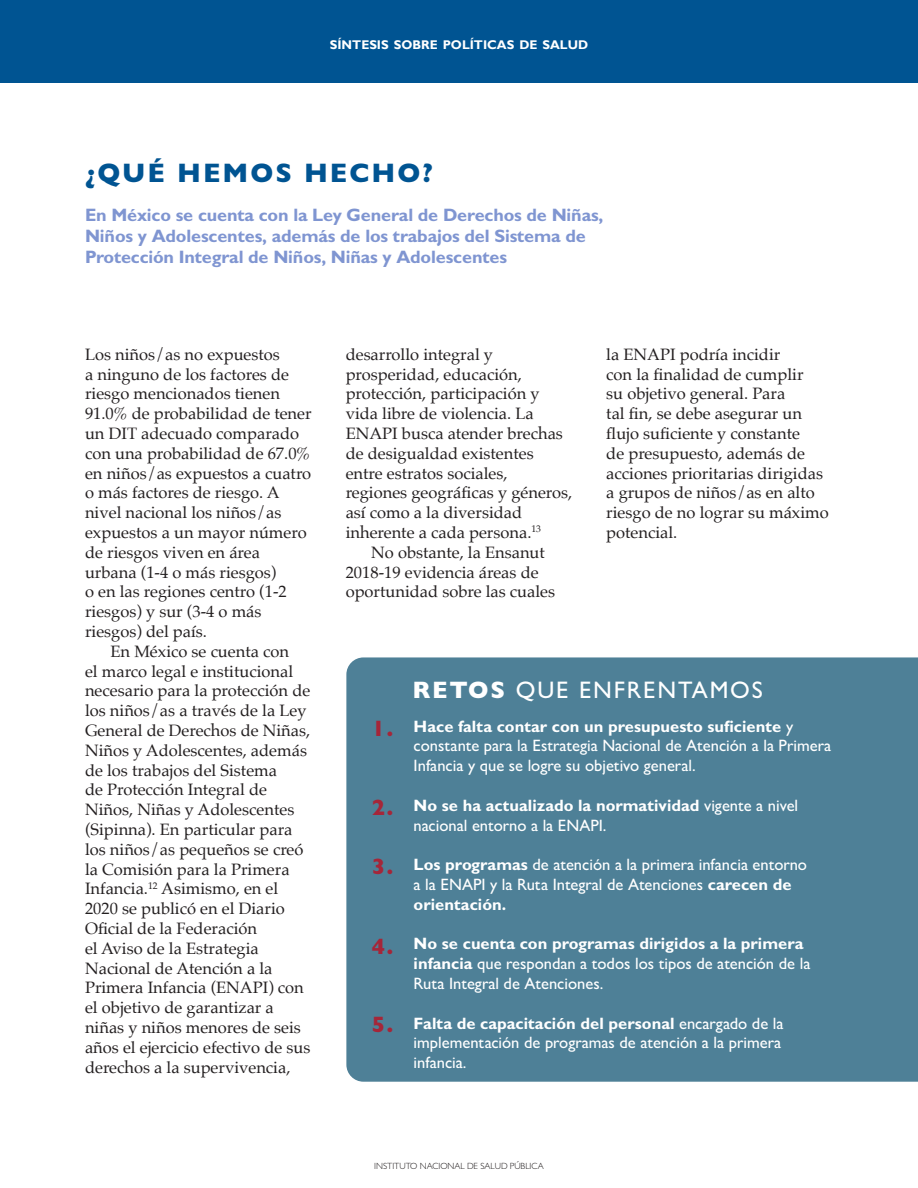
<style>
.page{position:relative;width:918px;height:1188px;background:#fff}
.page>*{position:absolute;margin:0;border:0;box-sizing:border-box;transform-origin:0 0}
.subtitulos{font:800 27px "Gill Sans";letter-spacing:.075em;color:#005492}
.subtitulos-2{font:500 24px "Gill Sans";letter-spacing:.075em;color:#fff}
.subtitulos-3{font:800 22.5px "Gill Sans";color:#a52639}
.subtitulo_resumen{font:700 18px/21px "Gill Sans";letter-spacing:-.01em;color:#7f95d1}
.CT_bandera_todo{font:16.5px/19.8px "Palatino";color:#231f20}
.retos{font:500 16.5px/19.8px "Gill Sans";color:#fff}
.CT_bandera_primer_pa{font:16.5px/19.8px "Palatino";color:#231f20}
.t1{font:700 12.6px "Gill Sans";color:#fff}
.t2{font:300 9px "Gill Sans";color:#231f20}
.s1{font-weight:800}
.s2{font-weight:700}
</style>
<div class="page">
<div style="left:0;top:0;width:918px;height:82px;background:#005492"></div>
<div style="left:346px;top:657px;width:572px;height:425px;background:#4e8097"></div>
<p class="t1" style="left:330px;top:37px;width:260px">SÍNTESIS SOBRE POLÍTICAS DE SALUD</p>
<p class="subtitulos" style="left:85px;top:157px;width:349px">¿QUÉ HEMOS HECHO?</p>
<p class="subtitulo_resumen" style="left:85px;top:204px;width:520px">En México se cuenta con la Ley General de Derechos de Niñas,<br>Niños y Adolescentes, además de los trabajos del Sistema de<br>Protección Integral de Niños, Niñas y Adolescentes</p>
<p class="CT_bandera_primer_pa" style="left:85px;top:344px;width:228px">Los niños/as no expuestos<br>a ninguno de los factores de riesgo mencionados tienen<br>91.0% de probabilidad de tener un DIT adecuado comparado con una probabilidad de 67.0% en niños/as expuestos a cuatro o más factores de riesgo. A nivel nacional los niños/as expuestos a un mayor número de riesgos viven en área urbana (1-4 o más riesgos)<br>o en las regiones centro (1-2 riesgos) y sur (3-4 o más riesgos) del país.</p>
<p class="CT_bandera_todo" style="left:85px;top:641px;width:227px;text-indent:26px">En México se cuenta con<br>el marco legal e institucional necesario para la protección de los niños/as a través de la Ley<br>General de Derechos de Niñas,<br>Niños y Adolescentes, además de los trabajos del Sistema<br>de Protección Integral de<br>Niños, Niñas y Adolescentes (Sipinna). En particular para los niños/as pequeños se creó la Comisión para la Primera<br>Infancia.<sup>12</sup> Asimismo, en el<br>2020 se publicó en el Diario<br>Oficial de la Federación<br>el Aviso de la Estrategia<br>Nacional de Atención a la<br>Primera Infancia (ENAPI) con el objetivo de garantizar a niñas y niños menores de seis años el ejercicio efectivo de sus derechos a la supervivencia,</p>
<p class="CT_bandera_todo" style="left:346px;top:344px;width:228px">desarrollo integral y prosperidad, educación, protección, participación y vida libre de violencia. La<br>ENAPI busca atender brechas de desigualdad existentes entre estratos sociales, regiones geográficas y géneros, así como a la diversidad inherente a cada persona.<sup>13</sup></p>
<p class="CT_bandera_todo" style="left:346px;top:542px;width:211px;text-indent:26px">No obstante, la Ensanut<br>2018-19 evidencia áreas de oportunidad sobre las cuales</p>
<p class="CT_bandera_todo" style="left:606px;top:344px;width:224px">la ENAPI podría incidir<br>con la finalidad de cumplir<br>su objetivo general. Para<br>tal fin, se debe asegurar un flujo suficiente y constante<br>de presupuesto, además de acciones prioritarias dirigidas a grupos de niños/as en alto riesgo de no lograr su máximo potencial.</p>
<p class="subtitulos-3" style="left:372px;top:715px;width:23px">1.</p>
<p class="subtitulos-3" style="left:372px;top:794px;width:23px">2.</p>
<p class="subtitulos-3" style="left:372px;top:854px;width:23px">3.</p>
<p class="subtitulos-3" style="left:372px;top:933px;width:23px">4.</p>
<p class="subtitulos-3" style="left:372px;top:1011px;width:23px">5.</p>
<p class="subtitulos-2" style="left:412px;top:676px;width:352px"><span class="s1">RETOS</span> QUE ENFRENTAMOS</p>
<p class="retos" style="left:414px;top:716px;width:419px"><span class="s2">Hace falta contar con un presupuesto suficiente</span> y constante para la Estrategia Nacional de Atención a la Primera<br>Infancia y que se logre su objetivo general.</p>
<p class="retos" style="left:414px;top:795px;width:386px"><span class="s2">No se ha actualizado la normatividad</span> vigente a nivel nacional entorno a la ENAPI.</p>
<p class="retos" style="left:414px;top:855px;width:395px"><span class="s2">Los programas</span> de atención a la primera infancia entorno a la ENAPI y la Ruta Integral de Atenciones <span class="s2">carecen de orientación.</span></p>
<p class="retos" style="left:414px;top:934px;width:398px"><span class="s2">No se cuenta con programas dirigidos a la primera infancia</span> que respondan a todos los tipos de atención de la<br>Ruta Integral de Atenciones.</p>
<p class="retos" style="left:414px;top:1013px;width:371px"><span class="s2">Falta de capacitación del personal</span> encargado de la implementación de programas de atención a la primera infancia.</p>
<p class="t2" style="left:374px;top:1160px;width:171px">INSTITUTO NACIONAL DE SALUD PÚBLICA</p>
</div>
